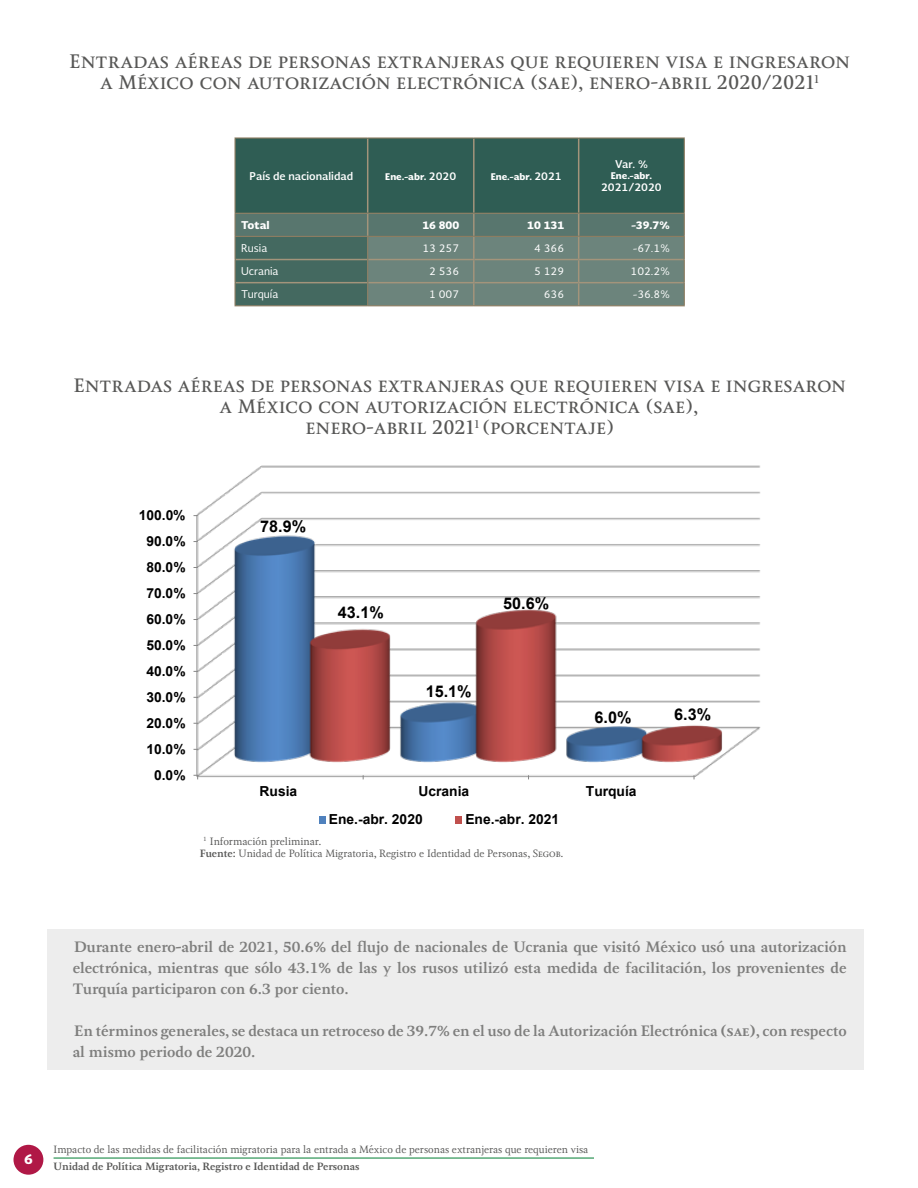
<style>
.page{position:relative;width:918px;height:1188px;background:#fff}
.page>*{position:absolute;margin:0;border:0;box-sizing:border-box;transform-origin:0 0}
.t1{font:700 18.15px/21px "Soberana Titular";color:#575756;text-align:center}
.t2{font:700 18px/21.1px "Soberana Titular";color:#575756;text-align:center}
.t3{font:700 16.2px "Arial";color:#000}
.t4{font:700 15px/21px "Soberana Texto";color:#7e7e7d;text-align:justify}
.t5{font:700 13.8px "Arial";color:#000}
.t6{font:900 13.5px "Soberana Sans";color:#fff}
.t7{font:10.65px "Soberana Texto";color:#575756}
.t8{font:10.5px "Soberana Texto";color:#575756}
.t9{font:10.5px "Soberana Sans";color:#fff}
.t10{font:700 10.5px "Soberana Texto";letter-spacing:-.01em;color:#575756}
.t11{font:700 10.5px "Soberana Sans";color:#fff}
.t12{font:900 10.5px "Soberana Sans";color:#fff}
.t13{font:900 9px "Soberana Sans";color:#fff}
.s1{font-weight:700;font-size:10.5px}
.s2{font-size:18.15px}
.s3{font-weight:700}
</style>
<div class="page">
<div style="left:13px;top:1145px;width:30px;height:30px;background:#b01846;border-radius:50%"></div>
<hr style="left:54px;top:1158px;width:540px;height:1px;background:#007d32">
<hr style="left:234px;top:137px;width:134px;height:2px;background:#8d7c60">
<hr style="left:234px;top:139px;width:2px;height:74px;background:#8d7c60">
<hr style="left:368px;top:137px;width:106px;height:2px;background:#8d7c60">
<hr style="left:474px;top:137px;width:105px;height:2px;background:#8d7c60">
<hr style="left:579px;top:137px;width:106px;height:2px;background:#8d7c60">
<hr style="left:234px;top:213px;width:134px;height:1px;background:#8d7c60">
<hr style="left:234px;top:214px;width:2px;height:22px;background:#8d7c60">
<hr style="left:234px;top:236px;width:134px;height:1px;background:#8d7c60">
<hr style="left:234px;top:237px;width:2px;height:23px;background:#8d7c60">
<hr style="left:234px;top:260px;width:2px;height:23px;background:#8d7c60">
<hr style="left:234px;top:283px;width:2px;height:22px;background:#8d7c60">
<hr style="left:234px;top:305px;width:134px;height:1px;background:#8d7c60">
<svg style="left:235px;top:138px;width:450px;height:168px;background:#4d6e64"></svg>
<hr style="left:368px;top:305px;width:106px;height:1px;background:#8d7c60">
<hr style="left:474px;top:305px;width:105px;height:1px;background:#8d7c60">
<hr style="left:579px;top:305px;width:106px;height:1px;background:#8d7c60">
<div style="left:47px;top:929px;width:817px;height:140px;background:#ededed"></div>
<img style="left:196px;top:465px;width:565px;height:312px">
<div style="left:319px;top:817px;width:7px;height:7px;background:#4f81bd"></div>
<div style="left:455px;top:817px;width:7px;height:7px;background:#c0504d"></div>
<p class="t1" style="left:69px;top:50px;width:782px">Entradas aéreas de personas extranjeras que requieren visa e ingresaron a México con autorización electrónica (sae), enero-abril 2020/2021<sup>1</sup></p>
<p class="t11" style="left:250px;top:169px;width:105px">País de nacionalidad</p>
<p class="t13" style="left:385px;top:170px;width:72px">Ene.-abr. <span class="s1">2020</span></p>
<p class="t13" style="left:491px;top:170px;width:72px">Ene.-abr. <span class="s1">2021</span></p>
<p class="t11" style="left:615px;top:157px;width:34px">Var. %</p>
<p class="t13" style="left:611px;top:169px;width:43px">Ene.-abr.</p>
<p class="t11" style="left:601px;top:180px;width:62px">2021/2020</p>
<p class="t12" style="left:241px;top:218px;width:30px">Total</p>
<p class="t12" style="left:422px;top:218px;width:38px">16 800</p>
<p class="t12" style="left:527px;top:218px;width:38px">10 131</p>
<p class="t12" style="left:631px;top:218px;width:40px">-39.7%</p>
<p class="t9" style="left:241px;top:241px;width:28px">Rusia</p>
<p class="t9" style="left:422px;top:241px;width:38px">13 257</p>
<p class="t9" style="left:534px;top:241px;width:32px">4 366</p>
<p class="t9" style="left:633px;top:241px;width:38px">-67.1%</p>
<p class="t9" style="left:241px;top:264px;width:39px">Ucrania</p>
<p class="t9" style="left:429px;top:264px;width:32px">2 536</p>
<p class="t9" style="left:534px;top:264px;width:32px">5 129</p>
<p class="t9" style="left:631px;top:264px;width:41px">102.2%</p>
<p class="t9" style="left:241px;top:287px;width:39px">Turquía</p>
<p class="t9" style="left:429px;top:287px;width:32px">1 007</p>
<p class="t9" style="left:544px;top:287px;width:22px">636</p>
<p class="t9" style="left:633px;top:287px;width:38px">-36.8%</p>
<p class="t2" style="left:74px;top:374px;width:774px">Entradas aéreas de personas extranjeras que requieren visa e ingresaron a México con autorización electrónica (sae),<br>enero-abril <span class="s2">2021</span><sup>1</sup> (porcentaje)</p>
<p class="t5" style="left:139px;top:506px;width:48px">100.0%</p>
<p class="t5" style="left:146px;top:532px;width:41px">90.0%</p>
<p class="t5" style="left:146px;top:558px;width:41px">80.0%</p>
<p class="t5" style="left:146px;top:584px;width:41px">70.0%</p>
<p class="t5" style="left:146px;top:610px;width:41px">60.0%</p>
<p class="t5" style="left:146px;top:636px;width:41px">50.0%</p>
<p class="t5" style="left:146px;top:662px;width:41px">40.0%</p>
<p class="t5" style="left:146px;top:688px;width:41px">30.0%</p>
<p class="t5" style="left:146px;top:714px;width:41px">20.0%</p>
<p class="t5" style="left:146px;top:740px;width:41px">10.0%</p>
<p class="t5" style="left:154px;top:766px;width:33px">0.0%</p>
<p class="t3" style="left:260px;top:515px;width:47px">78.9%</p>
<p class="t3" style="left:338px;top:601px;width:47px">43.1%</p>
<p class="t3" style="left:426px;top:680px;width:47px">15.1%</p>
<p class="t3" style="left:503px;top:592px;width:47px">50.6%</p>
<p class="t3" style="left:594px;top:705px;width:38px">6.0%</p>
<p class="t5" style="left:260px;top:782px;width:39px">Rusia</p>
<p class="t5" style="left:419px;top:782px;width:52px">Ucrania</p>
<p class="t5" style="left:586px;top:782px;width:52px">Turquía</p>
<p class="t5" style="left:329px;top:810px;width:95px">Ene.-abr. 2020</p>
<p class="t5" style="left:465px;top:810px;width:95px">Ene.-abr. 2021</p>
<p class="t7" style="left:203px;top:834px;width:120px"><sup>1</sup> Información preliminar.</p>
<p class="t8" style="left:200px;top:847px;width:365px"><span class="s3">Fuente:</span> Unidad de Política Migratoria, Registro e Identidad de Personas, Segob.</p>
<p class="t3" style="left:674px;top:702px;width:38px">6.3%</p>
<p class="t4" style="left:73px;top:936px;width:776px">Durante enero-abril de 2021, 50.6% del flujo de nacionales de Ucrania que visitó México usó una autorización electrónica, mientras que sólo 43.1% de las y los rusos utilizó esta medida de facilitación, los provenientes de Turquía participaron con 6.3 por ciento.</p>
<p class="t4" style="left:73px;top:1020px;width:776px">En términos generales, se destaca un retroceso de 39.7% en el uso de la Autorización Electrónica (sae), con respecto al mismo periodo de 2020.</p>
<p class="t6" style="left:24px;top:1149px;width:10px">6</p>
<p class="t8" style="left:54px;top:1143px;width:536px">Impacto de las medidas de facilitación migratoria para la entrada a México de personas extranjeras que requieren visa</p>
<p class="t10" style="left:54px;top:1159px;width:307px">Unidad de Política Migratoria, Registro e Identidad de Personas</p>
</div>
